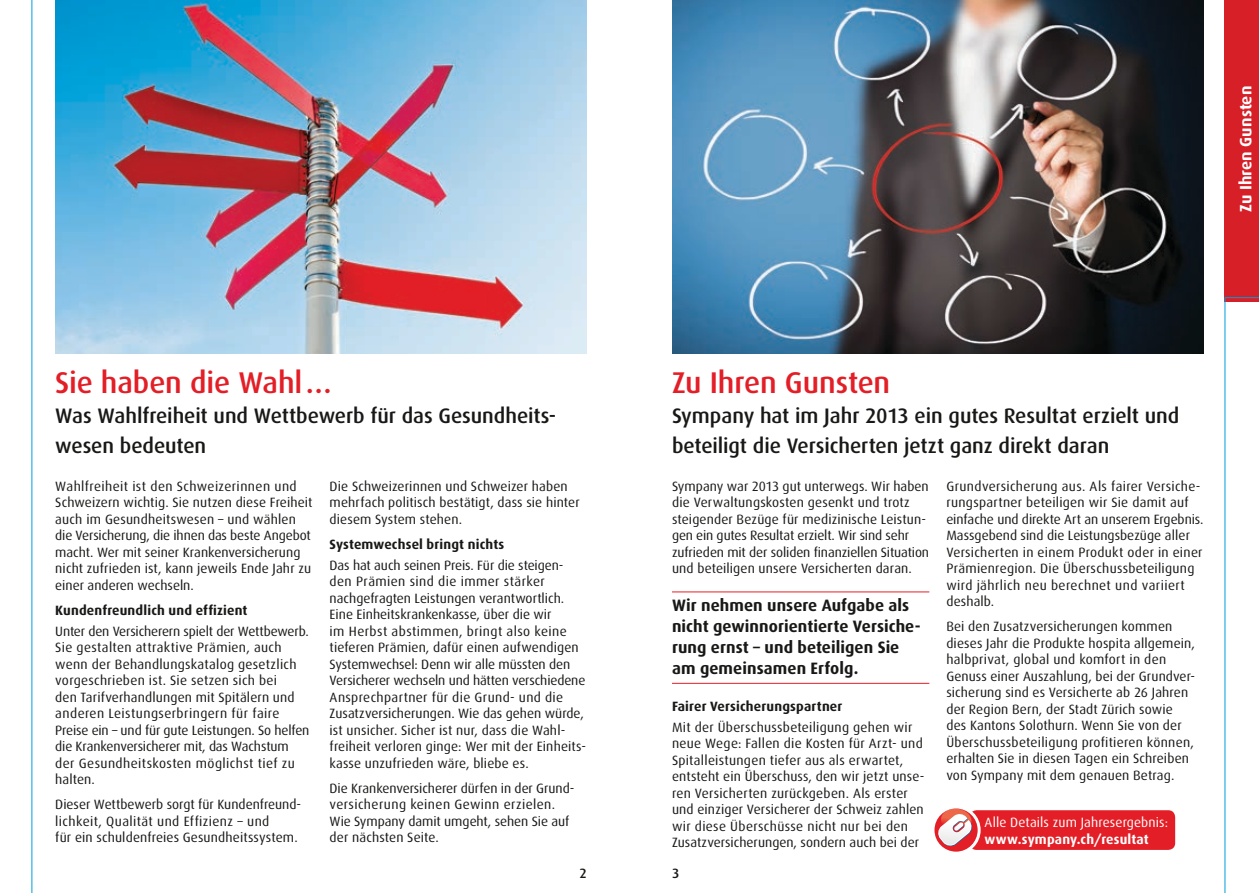
<style>
.page{position:relative;width:1259px;height:893px;background:#fff}
.page>*{position:absolute;margin:0;border:0;box-sizing:border-box;transform-origin:0 0}
.t1{font:500 30px "Dax";letter-spacing:-.005em;color:#e31e26}
.t2{font:500 21px/30px "Dax";letter-spacing:-.005em;color:#181817}
.t3{font:700 16.5px/21px "Dax";letter-spacing:.005em;color:#181817}
.t4{font:700 16.5px "Dax";letter-spacing:.005em;color:#fff}
.t5{font:13.5px/16.5px "Dax";letter-spacing:.01em;color:#181817}
.t6{font:700 13.5px "Dax";letter-spacing:.01em;color:#181817}
.t7{font:13.5px "Dax";letter-spacing:.01em;color:#fff}
.t8{font:700 13.5px "Dax";letter-spacing:.015em;color:#fff}
.t9{font:500 13.5px "Dax";color:#181817}
</style>
<div class="page">
<div style="left:968px;top:809px;width:208px;height:42px;background:#e31e26;border-radius:9px"></div>
<div style="left:966px;top:807px;width:212px;height:46px;border:3px solid #fff;border-radius:9px"></div>
<svg style="left:935px;top:807px;width:44px;height:46px"></svg>
<div style="left:931px;top:805px;width:49px;height:50px;border:3px solid #fff;border-radius:50%"></div>
<hr style="left:672px;top:592px;width:257px;height:1px;background:#e31e26">
<hr style="left:672px;top:683px;width:257px;height:1px;background:#e31e26">
<img style="left:55px;top:0;width:532px;height:353px">
<img style="left:672px;top:0;width:531px;height:353px">
<div style="left:1225px;top:0;width:34px;height:302px;background:#d71f27"></div>
<svg style="left:1224px;top:297px;width:35px;height:596px"></svg>
<hr style="left:32px;top:0;width:1px;height:893px;background:#009edd">
<p class="t4" style="left:1236px;top:212px;width:127px;rotate:-90deg">Zu Ihren Gunsten</p>
<h1 class="t1" style="left:55px;top:366px;width:278px">Sie haben die Wahl…</h1>
<h2 class="t2" style="left:55px;top:401px;width:502px">Was Wahlfreiheit und Wettbewerb für das Gesundheits&shy;wesen bedeuten</h2>
<p class="t5" style="left:55px;top:478px;width:259px">Wahlfreiheit ist den Schweizerinnen und Schweizern wichtig. Sie nutzen diese Freiheit auch im Gesundheitswesen – und wählen die Versicherung, die ihnen das beste Angebot macht. Wer mit seiner Krankenversicherung nicht zufrieden ist, kann jeweils Ende Jahr zu einer anderen wechseln.</p>
<p class="t6" style="left:55px;top:603px;width:194px">Kundenfreundlich und effizient</p>
<p class="t5" style="left:55px;top:623px;width:256px">Unter den Versicherern spielt der Wettbewerb.<br>Sie gestalten attraktive Prämien, auch wenn der Behandlungskatalog gesetzlich vorgeschrieben ist. Sie setzen sich bei<br>den Tarifverhandlungen mit Spitälern und anderen Leistungserbringern für faire Preise ein – und für gute Leistungen. So helfen die Krankenversicherer mit, das Wachstum der Gesundheitskosten möglichst tief zu halten.</p>
<p class="t5" style="left:55px;top:796px;width:247px">Dieser Wettbewerb sorgt für Kundenfreund&shy;lichkeit, Qualität und Effizienz – und<br>für ein schuldenfreies Gesundheitssystem.</p>
<p class="t5" style="left:330px;top:478px;width:252px">Die Schweizerinnen und Schweizer haben mehrfach politisch bestätigt, dass sie hinter diesem System stehen.</p>
<p class="t6" style="left:330px;top:537px;width:176px">Systemwechsel bringt nichts</p>
<p class="t5" style="left:330px;top:557px;width:258px">Das hat auch seinen Preis. Für die steigen&shy;den Prämien sind die immer stärker nachgefragten Leistungen verantwortlich.<br>Eine Einheitskrankenkasse, über die wir<br>im Herbst abstimmen, bringt also keine tieferen Prämien, dafür einen aufwendigen Systemwechsel: Denn wir alle müssten den Versicherer wechseln und hätten verschiedene Ansprechpartner für die Grund- und die Zusatzversicherungen. Wie das gehen würde, ist unsicher. Sicher ist nur, dass die Wahl&shy;freiheit verloren ginge: Wer mit der Einheits&shy;kasse unzufrieden wäre, bliebe es.</p>
<p class="t5" style="left:330px;top:780px;width:246px">Die Krankenversicherer dürfen in der Grund&shy;versicherung keinen Gewinn erzielen.<br>Wie Sympany damit umgeht, sehen Sie auf der nächsten Seite.</p>
<h1 class="t1" style="left:672px;top:366px;width:220px">Zu Ihren Gunsten</h1>
<h2 class="t2" style="left:672px;top:401px;width:509px">Sympany hat im Jahr 2013 ein gutes Resultat erzielt und beteiligt die Versicherten jetzt ganz direkt daran</h2>
<p class="t5" style="left:672px;top:478px;width:259px">Sympany war 2013 gut unterwegs. Wir haben die Verwaltungskosten gesenkt und trotz steigender Bezüge für medizinische Leistun&shy;gen ein gutes Resultat erzielt. Wir sind sehr zufrieden mit der soliden finanziellen Situation und beteiligen unsere Versicherten daran.</p>
<p class="t3" style="left:672px;top:595px;width:250px">Wir nehmen unsere Aufgabe als nicht gewinnorientierte Versiche&shy;rung ernst – und beteiligen Sie am gemeinsamen Erfolg.</p>
<p class="t6" style="left:672px;top:699px;width:172px">Fairer Versicherungspartner</p>
<p class="t5" style="left:672px;top:719px;width:254px">Mit der Überschussbeteiligung gehen wir neue Wege: Fallen die Kosten für Arzt- und Spitalleistungen tiefer aus als erwartet, entsteht ein Überschuss, den wir jetzt unse&shy;ren Versicherten zurückgeben. Als erster und einziger Versicherer der Schweiz zahlen wir diese Überschüsse nicht nur bei den Zusatzversicherungen, sondern auch bei der</p>
<p class="t5" style="left:946px;top:478px;width:259px">Grundversicherung aus. Als fairer Versiche&shy;rungspartner beteiligen wir Sie damit auf einfache und direkte Art an unserem Ergebnis.<br>Massgebend sind die Leistungsbezüge aller Versicherten in einem Produkt oder in einer Prämienregion. Die Überschussbeteiligung wird jährlich neu berechnet und variiert deshalb.</p>
<p class="t5" style="left:946px;top:619px;width:250px">Bei den Zusatzversicherungen kommen dieses Jahr die Produkte hospita allgemein, halbprivat, global und komfort in den Genuss einer Auszahlung, bei der Grundver&shy;sicherung sind es Versicherte ab 26 Jahren der Region Bern, der Stadt Zürich sowie des Kantons Solothurn. Wenn Sie von der Überschussbeteiligung profitieren können, erhalten Sie in diesen Tagen ein Schreiben von Sympany mit dem genauen Betrag.</p>
<p class="t7" style="left:984px;top:815px;width:185px">Alle Details zum Jahresergebnis:</p>
<p class="t8" style="left:984px;top:831px;width:166px">www.sympany.ch/resultat</p>
<p class="t9" style="left:579px;top:866px;width:9px">2</p>
<p class="t9" style="left:672px;top:866px;width:9px">3</p>
</div>
